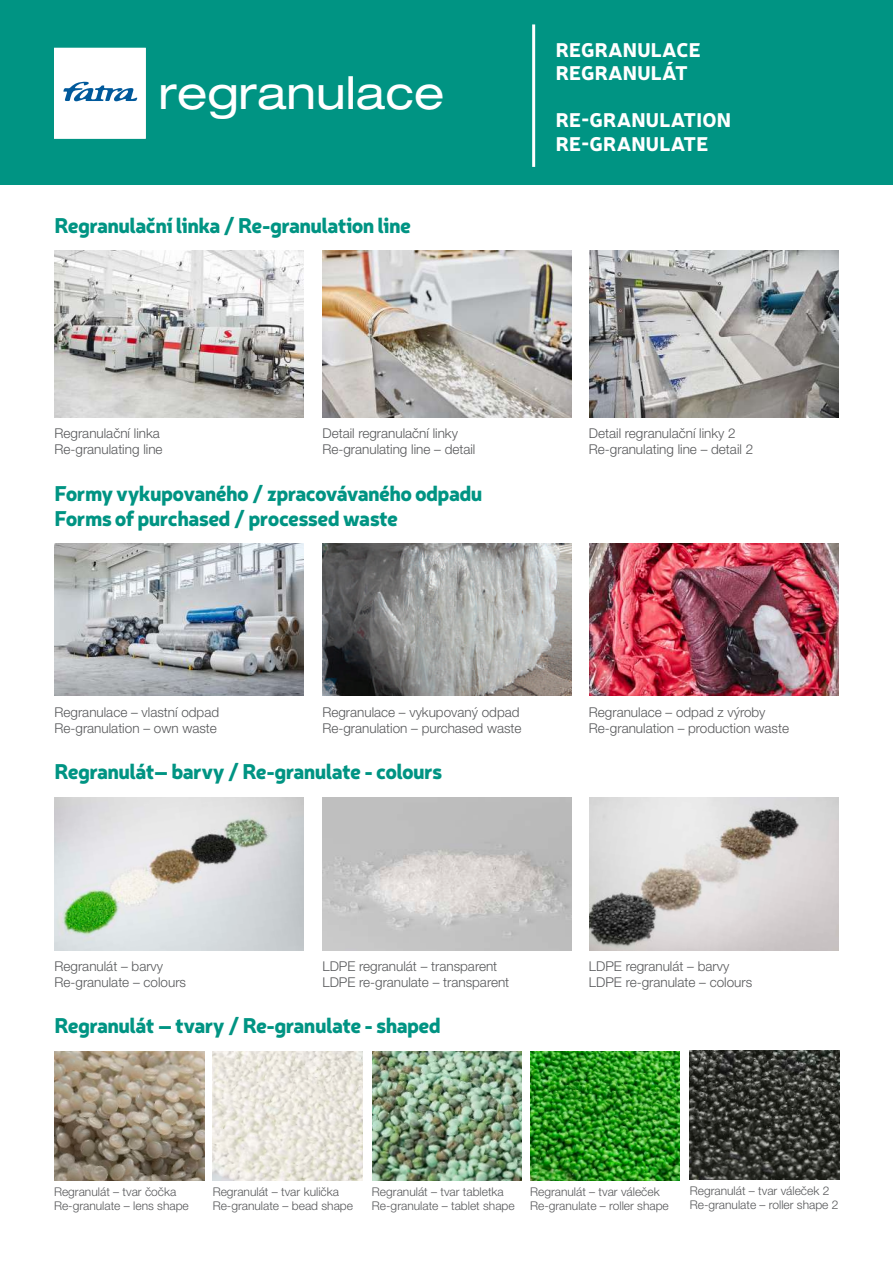
<style>
.page{position:relative;width:893px;height:1263px;background:#fff}
.page>*{position:absolute;margin:0;border:0;box-sizing:border-box;transform-origin:0 0}
.t1{font:expanded 45.6px "Helvetica Neue LT Pro";color:#fff}
.t2{font:900 21px/25.2px "Neris";letter-spacing:-.03em;color:#009483}
.t3{font:900 19.5px/23.4px "Neris";letter-spacing:.01em;color:#fff}
.t4{font:300 13.5px/16.2px "Helvetica Neue LT Pro";color:#57585a}
.t5{font:300 12px/14.4px "Helvetica Neue LT Pro";color:#57585a}
</style>
<div class="page">
<div style="left:0;top:0;width:893px;height:185px;background:#009483"></div>
<hr style="left:532px;top:24px;width:3px;height:143px;background:#fff">
<svg style="left:54px;top:48px;width:92px;height:91px;background:#ecf2f7"></svg>
<img style="left:54px;top:250px;width:250px;height:167px">
<img style="left:54px;top:543px;width:250px;height:153px">
<img style="left:54px;top:797px;width:250px;height:153px">
<img style="left:54px;top:1051px;width:150px;height:129px">
<img style="left:213px;top:1051px;width:149px;height:129px">
<img style="left:372px;top:1051px;width:150px;height:129px">
<img style="left:530px;top:1051px;width:150px;height:129px">
<img style="left:690px;top:1050px;width:149px;height:129px">
<img style="left:323px;top:250px;width:248px;height:167px">
<img style="left:323px;top:543px;width:248px;height:153px">
<img style="left:323px;top:797px;width:248px;height:153px">
<img style="left:589px;top:250px;width:249px;height:167px">
<img style="left:589px;top:543px;width:249px;height:153px">
<img style="left:589px;top:797px;width:249px;height:153px">
<h1 class="t1" style="left:159px;top:67px;width:287px">regranulace</h1>
<h2 class="t2" style="left:55px;top:211px;width:358px">Regranulační linka / Re-granulation line</h2>
<h3 class="t3" style="left:556px;top:37px;width:147px">REGRANULACE<br>REGRANULÁT</h3>
<h3 class="t3" style="left:556px;top:107px;width:177px">RE-GRANULATION<br>RE-GRANULATE</h3>
<p class="t4" style="left:55px;top:425px;width:110px">Regranulační linka<br>Re-granulating line</p>
<p class="t4" style="left:322px;top:425px;width:155px">Detail regranulační linky<br>Re-granulating line – detail</p>
<h2 class="t2" style="left:55px;top:479px;width:429px">Formy vykupovaného / zpracovávaného odpadu<br>Forms of purchased / processed waste</h2>
<p class="t4" style="left:589px;top:425px;width:166px">Detail regranulační linky 2<br>Re-granulating line – detail 2</p>
<p class="t4" style="left:55px;top:703px;width:166px">Regranulace – vlastní odpad<br>Re-granulation – own waste</p>
<p class="t4" style="left:322px;top:703px;width:201px">Regranulace – vykupovaný odpad<br>Re-granulation – purchased waste</p>
<h2 class="t2" style="left:55px;top:758px;width:389px">Regranulát– barvy / Re-granulate - colours</h2>
<p class="t4" style="left:589px;top:703px;width:202px">Regranulace – odpad z výroby<br>Re-granulation – production waste</p>
<p class="t4" style="left:55px;top:957px;width:133px">Regranulát – barvy<br>Re-granulate – colours</p>
<p class="t4" style="left:322px;top:957px;width:188px">LDPE regranulát – transparent<br>LDPE re-granulate – transparent</p>
<h2 class="t2" style="left:55px;top:1012px;width:388px">Regranulát – tvary / Re-granulate - shaped</h2>
<p class="t4" style="left:589px;top:957px;width:165px">LDPE regranulát – barvy<br>LDPE re-granulate – colours</p>
<p class="t5" style="left:54px;top:1184px;width:136px">Regranulát – tvar čočka<br>Re-granulate – lens shape</p>
<p class="t5" style="left:213px;top:1184px;width:142px">Regranulát – tvar kulička<br>Re-granulate – bead shape</p>
<p class="t5" style="left:372px;top:1184px;width:144px">Regranulát – tvar tabletka<br>Re-granulate – tablet shape</p>
<p class="t5" style="left:530px;top:1184px;width:140px">Regranulát – tvar váleček<br>Re-granulate – roller shape</p>
<p class="t5" style="left:690px;top:1183px;width:150px">Regranulát – tvar váleček 2<br>Re-granulate – roller shape 2</p>
</div>
